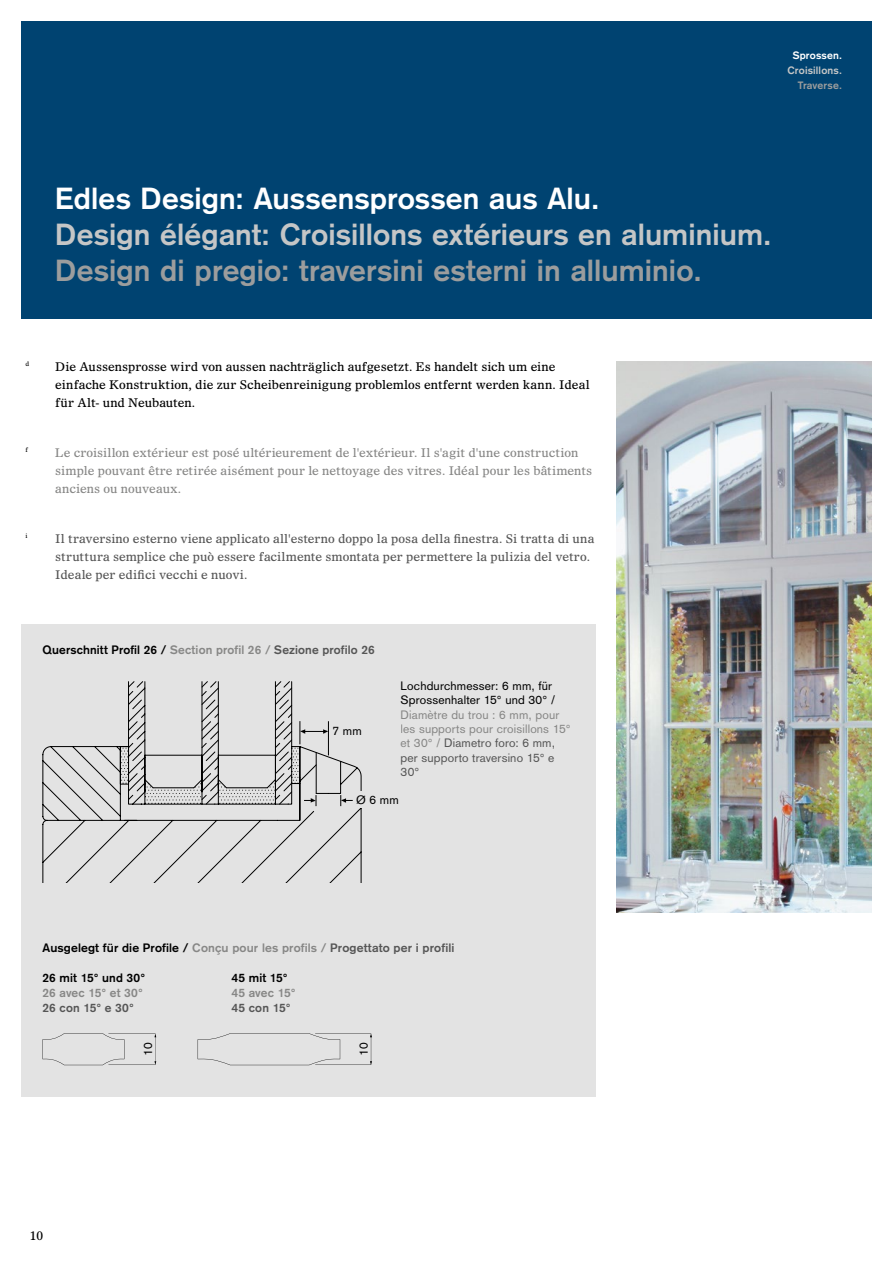
<style>
.page{position:relative;width:893px;height:1263px;background:#fff}
.page>*{position:absolute;margin:0;border:0;box-sizing:border-box;transform-origin:0 0}
.t1{font:700 30px "Basic Commercial LT Std";letter-spacing:.005em;color:#c5c6c6}
.t2{font:700 30px "Basic Commercial LT Std";letter-spacing:.005em;color:#9c9d9d}
.t3{font:700 30px "Basic Commercial LT Std";letter-spacing:.005em;color:#fff}
.t4{font:12px/18px "Olympian LT Std";color:#565656}
.t5{font:12px/18px "Olympian LT Std";color:#878786}
.t6{font:12px/18px "Olympian LT Std";color:#000}
.t7{font:700 12px "Basic Commercial LT Std";letter-spacing:.01em;color:#000}
.t8{font:12px/14.4px "Basic Commercial LT Std";letter-spacing:.015em;color:#878786}
.t9{font:12px/14.4px "Basic Commercial LT Std";letter-spacing:.015em;color:#000}
.t10{font:700 12px "Basic Commercial LT Std";letter-spacing:.005em;color:#878786}
.t11{font:700 12px "Basic Commercial LT Std";letter-spacing:.015em;color:#565656}
.t12{font:700 10.5px "Basic Commercial LT Std";letter-spacing:.015em;color:#c5c6c6}
.t13{font:700 10.5px "Basic Commercial LT Std";letter-spacing:.02em;color:#fff}
.t14{font:700 10.5px "Basic Commercial LT Std";letter-spacing:.015em;color:#9c9d9d}
.t15{font:6.15px "Olympian LT Std";color:#000}
.s1{color:#878786}
.s2{color:#565656}
</style>
<div class="page">
<div style="left:21px;top:624px;width:574px;height:472px;background:#e3e3e3"></div>
<img style="left:617px;top:361px;width:255px;height:551px">
<div style="left:21px;top:21px;width:851px;height:298px;background:#004371"></div>
<svg style="left:42px;top:681px;width:320px;height:202px"></svg>
<div style="left:356px;top:792px;width:64px;height:16px;background:#e3e3e3"></div>
<div style="left:333px;top:723px;width:68px;height:16px;background:#e3e3e3"></div>
<hr style="left:328px;top:721px;width:1px;height:34px;background:#000">
<svg style="left:340px;top:795px;width:13px;height:11px"></svg>
<svg style="left:144px;top:681px;width:184px;height:125px"></svg>
<svg style="left:43px;top:1033px;width:113px;height:32px"></svg>
<svg style="left:198px;top:1033px;width:174px;height:32px"></svg>
<p class="t13" style="left:793px;top:49px;width:51px">Sprossen.</p>
<p class="t12" style="left:788px;top:64px;width:56px">Croisillons.</p>
<p class="t14" style="left:798px;top:79px;width:46px">Traverse.</p>
<h1 class="t3" style="left:55px;top:180px;width:546px">Edles Design: Aussensprossen aus Alu.</h1>
<h1 class="t1" style="left:55px;top:216px;width:718px">Design élégant: Croisillons extérieurs en aluminium.</h1>
<h1 class="t2" style="left:55px;top:252px;width:648px">Design di pregio: traversini esterni in alluminio.</h1>
<p class="t15" style="left:26px;top:360px;width:5px">d</p>
<p class="t6" style="left:55px;top:357px;width:536px">Die Aussensprosse wird von aussen nachträglich aufgesetzt. Es handelt sich um eine einfache Konstruktion, die zur Scheibenreinigung problemlos entfernt werden kann. Ideal für Alt- und Neubauten.</p>
<p class="t15" style="left:26px;top:446px;width:4px">f</p>
<p class="t5" style="left:55px;top:443px;width:538px">Le croisillon extérieur est posé ultérieurement de l'extérieur. Il s'agit d'une construction simple pouvant être retirée aisément pour le nettoyage des vitres. Idéal pour les bâtiments anciens ou nouveaux.</p>
<p class="t15" style="left:26px;top:532px;width:4px">i</p>
<p class="t4" style="left:55px;top:529px;width:541px">Il traversino esterno viene applicato all'esterno doppo la posa della finestra. Si tratta di una struttura semplice che può essere facilmente smontata per permettere la pulizia del vetro.<br>Ideale per edifici vecchi e nuovi.</p>
<p class="t7" style="left:43px;top:643px;width:334px">Querschnitt Profil 26 / <span class="s1">Section profil 26 /</span> <span class="s2">Sezione profilo 26</span></p>
<p class="t9" style="left:333px;top:724px;width:31px">7 mm</p>
<p class="t9" style="left:401px;top:678px;width:156px">Lochdurchmesser: 6 mm, für<br>Sprossenhalter 15° und 30° /</p>
<p class="t8" style="left:401px;top:707px;width:171px">Diamètre du trou : 6 mm, pour les supports pour croisillons 15° et 30° / <span class="s2">Diametro foro: 6 mm, per supporto traversino 15° e<br>30°</span></p>
<p class="t9" style="left:356px;top:793px;width:44px">Ø 6 mm</p>
<p class="t7" style="left:43px;top:941px;width:413px">Ausgelegt für die Profile / <span class="s1">Conçu pour les profils /</span> <span class="s2">Progettato per i profili</span></p>
<p class="t7" style="left:43px;top:971px;width:104px">26 mit 15° und 30°</p>
<p class="t7" style="left:232px;top:971px;width:58px">45 mit 15°</p>
<p class="t10" style="left:43px;top:986px;width:102px">26 avec 15° et 30°</p>
<p class="t10" style="left:232px;top:986px;width:65px">45 avec 15°</p>
<p class="t11" style="left:43px;top:1001px;width:93px">26 con 15° e 30°</p>
<p class="t11" style="left:232px;top:1001px;width:60px">45 con 15°</p>
<p class="t9" style="left:141px;top:1056px;width:15px;rotate:-90deg">10</p>
<p class="t9" style="left:356px;top:1056px;width:15px;rotate:-90deg">10</p>
<p class="t6" style="left:30px;top:1226px;width:15px">10</p>
</div>
